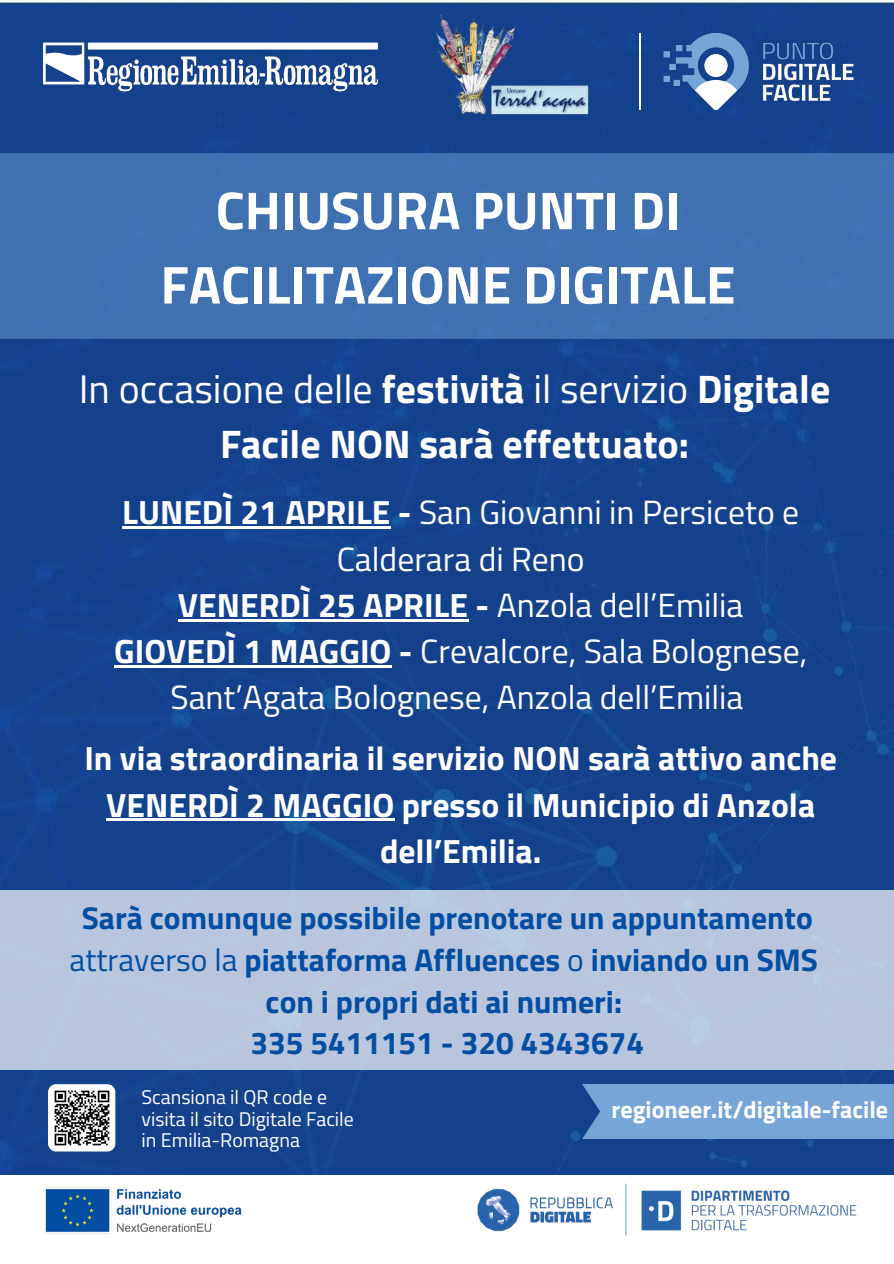
<style>
.page{position:relative;width:894px;height:1264px;background:#fff}
.page>*{position:absolute;margin:0;border:0;box-sizing:border-box;transform-origin:0 0}
.t1{font:700 53.4px/74.2px "Titillium Web";color:#fff;text-align:center}
.t2{font:700 39.9px/55.2px "Titillium Web";color:#fff;text-align:center}
.t3{font:33.6px/46.2px "Titillium Web";color:#fff;text-align:center}
.t4{font:700 33.6px/46.2px "Titillium Web";color:#fff;text-align:center}
.t5{font:700 31.5px/41.7px "Titillium Web";color:#034ea2;text-align:center}
.t6{font:700 24px "Titillium Web";color:#fff}
.t7{font:19.8px/21.5px "Titillium Web";color:#fff}
.s1{font-weight:400}
.s2{font-weight:700}
</style>
<div class="page">
<div style="left:0;top:1px;width:893px;height:1173px;background:#14418c"></div>
<img style="left:45px;top:1187px;width:197px;height:47px">
<img style="left:477px;top:1183px;width:150px;height:53px">
<div style="left:582px;top:1084px;width:311px;height:54px;background:#76a5d8"></div>
<img style="left:641px;top:1190px;width:216px;height:41px">
<img style="left:35px;top:35px;width:351px;height:63px">
<hr style="left:639px;top:33px;width:1px;height:77px;background:#fff">
<img style="left:656px;top:25px;width:204px;height:93px">
<img style="left:434px;top:14px;width:156px;height:107px">
<div style="left:0;top:153px;width:893px;height:186px;background:#3f70b0"></div>
<div style="left:0;top:889px;width:893px;height:180px;background:#b8c5dc"></div>
<img style="left:48px;top:1084px;width:67px;height:67px;border-radius:8px">
<hr style="left:122px;top:526px;width:268px;height:3px;background:#fff">
<hr style="left:178px;top:618px;width:290px;height:3px;background:#fff">
<hr style="left:114px;top:665px;width:277px;height:2px;background:#fff">
<hr style="left:106px;top:818px;width:288px;height:3px;background:#fff">
<p class="t1" style="left:160px;top:172px;width:576px">CHIUSURA PUNTI DI<br>FACILITAZIONE DIGITALE</p>
<h1 class="t2" style="left:79px;top:360px;width:752px"><span class="s1">In occasione delle</span> festività <span class="s1">il servizio</span> Digitale<br>Facile NON sarà effettuato:</h1>
<h2 class="t3" style="left:114px;top:488px;width:694px"><span class="s2">LUNEDÌ 21 APRILE -</span> San Giovanni in Persiceto e Calderara di Reno<br><span class="s2">VENERDÌ 25 APRILE -</span> Anzola dell’Emilia <span class="s2">GIOVEDÌ 1 MAGGIO -</span> Crevalcore, Sala Bolognese, Sant’Agata Bolognese, Anzola dell’Emilia</h2>
<h4 class="t4" style="left:84px;top:734px;width:754px">In via straordinaria il servizio NON sarà attivo anche<br>VENERDÌ 2 MAGGIO presso il Municipio di Anzola dell’Emilia.</h4>
<p class="t5" style="left:70px;top:896px;width:749px">Sarà comunque possibile prenotare un appuntamento <span class="s1">attraverso la</span> piattaforma Affluences <span class="s1">o</span> inviando un SMS con i propri dati ai numeri:<br>335 5411151 - 320 4343674</p>
<p class="t7" style="left:141px;top:1086px;width:214px">Scansiona il QR code e visita il sito Digitale Facile in Emilia-Romagna</p>
<p class="t6" style="left:611px;top:1090px;width:278px">regioneer.it/digitale-facile</p>
</div>
